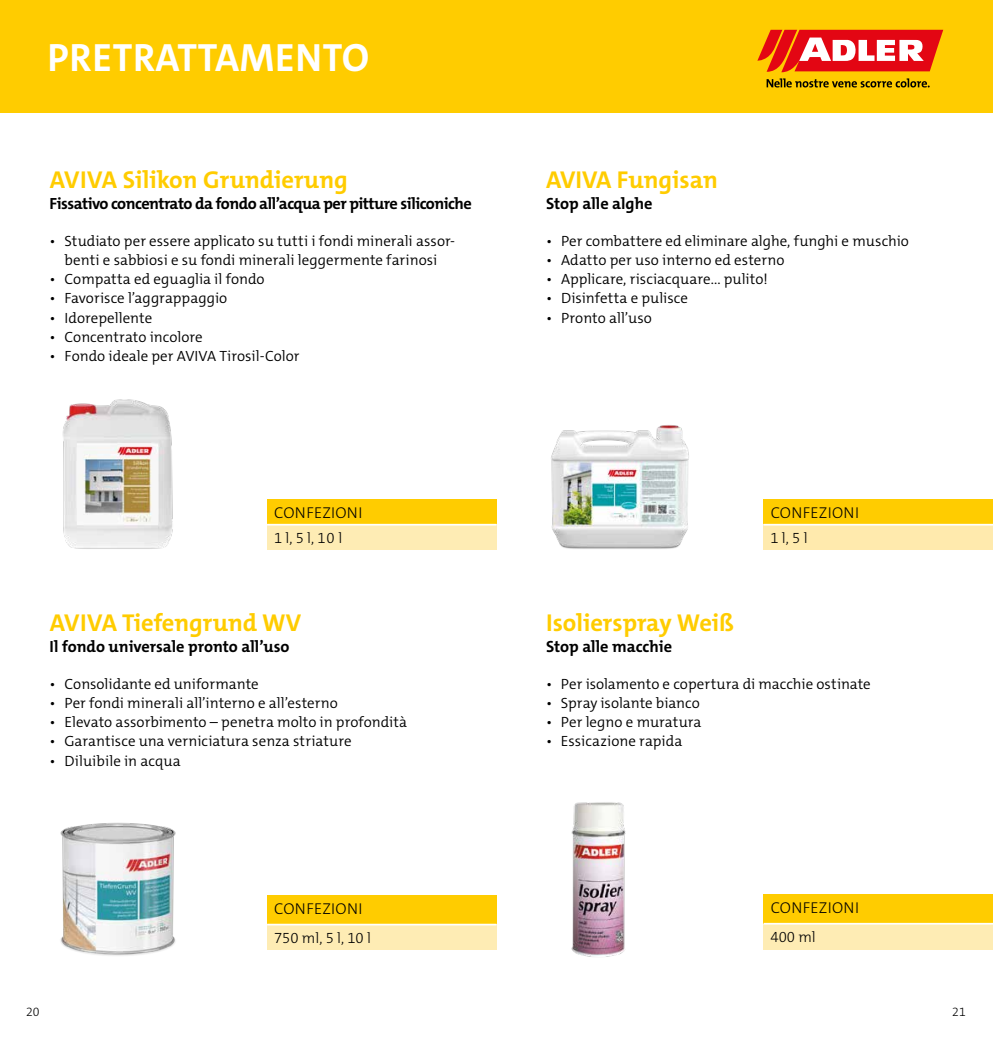
<style>
.page{position:relative;width:993px;height:1042px;background:#fff}
.page>*{position:absolute;margin:0;border:0;box-sizing:border-box;transform-origin:0 0}
.t1{font:700 39.73px "The Mix C4 s";letter-spacing:.02em;color:#fff}
.t2{font:700 24.5px "The Mix C4 s";color:#fc0}
.t3{font:700 16.28px "The Mix C4 s";color:#000}
.t4{font:700 16.28px "The Mix C4 s";letter-spacing:-.02em;color:#000}
.t5{font:300 15.75px "The Mix C4 s";letter-spacing:.02em;color:#000}
.t6{font:300 14.88px/19.2px "The Mix C4 s";color:#000;text-align:center}
.t7{font:300 14.88px "The Mix C4 s";color:#000}
.t8{font:300 12.25px "The Mix C4 s";color:#000}
</style>
<div class="page">
<div style="left:0;top:0;width:992px;height:113px;background:#fc0"></div>
<svg style="left:766px;top:78px;width:163px;height:9px"></svg>
<svg style="left:757px;top:30px;width:185px;height:42px;background:#ec5646"></svg>
<div style="left:267px;top:895px;width:229px;height:29px;background:#fc0"></div>
<div style="left:267px;top:924px;width:229px;height:26px;background:#feecb4"></div>
<hr style="left:267px;top:924px;width:229px;height:1px;background:#fff">
<div style="left:763px;top:894px;width:229px;height:30px;background:#fc0"></div>
<div style="left:763px;top:924px;width:229px;height:25px;background:#feecb4"></div>
<hr style="left:763px;top:923px;width:229px;height:1px;background:#fff">
<img style="left:571px;top:802px;width:55px;height:155px">
<div style="left:763px;top:499px;width:229px;height:26px;background:#fc0"></div>
<div style="left:763px;top:525px;width:229px;height:25px;background:#ffeaad"></div>
<hr style="left:763px;top:524px;width:229px;height:1px;background:#fff">
<div style="left:267px;top:499px;width:229px;height:26px;background:#fc0"></div>
<div style="left:267px;top:525px;width:229px;height:25px;background:#feecb4"></div>
<hr style="left:267px;top:524px;width:229px;height:1px;background:#fff">
<img style="left:62px;top:399px;width:111px;height:150px">
<img style="left:551px;top:425px;width:138px;height:124px">
<img style="left:60px;top:822px;width:116px;height:134px">
<h1 class="t1" style="left:47px;top:32px;width:323px">PRETRATTAMENTO</h1>
<h2 class="t2" style="left:50px;top:164px;width:299px">AVIVA Silikon Grundierung</h2>
<p class="t4" style="left:50px;top:193px;width:423px">Fissativo concentrato da fondo all’acqua per pitture siliconiche</p>
<p class="t6" style="left:50px;top:231px;width:406px">• Studiato per essere applicato su tutti i fondi minerali assor&shy;benti e sabbiosi e su fondi minerali leggermente farinosi</p>
<p class="t6" style="left:50px;top:270px;width:216px">• Compatta ed eguaglia il fondo</p>
<p class="t6" style="left:50px;top:289px;width:179px">• Favorisce l’aggrappaggio</p>
<p class="t6" style="left:50px;top:308px;width:104px">• Idorepellente</p>
<p class="t6" style="left:50px;top:327px;width:154px">• Concentrato incolore</p>
<p class="t6" style="left:50px;top:347px;width:251px">• Fondo ideale per AVIVA Tirosil-Color</p>
<h2 class="t2" style="left:546px;top:164px;width:173px">AVIVA Fungisan</h2>
<p class="t3" style="left:546px;top:193px;width:108px">Stop alle alghe</p>
<p class="t6" style="left:546px;top:231px;width:364px">• Per combattere ed eliminare alghe, funghi e muschio</p>
<p class="t6" style="left:546px;top:250px;width:240px">• Adatto per uso interno ed esterno</p>
<p class="t6" style="left:546px;top:270px;width:223px">• Applicare, risciacquare... pulito!</p>
<p class="t6" style="left:546px;top:289px;width:143px">• Disinfetta e pulisce</p>
<p class="t6" style="left:546px;top:308px;width:107px">• Pronto all’uso</p>
<p class="t5" style="left:274px;top:502px;width:90px">CONFEZIONI</p>
<p class="t7" style="left:274px;top:528px;width:70px">1 l, 5 l, 10 l</p>
<p class="t5" style="left:770px;top:502px;width:90px">CONFEZIONI</p>
<p class="t7" style="left:770px;top:528px;width:39px">1 l, 5 l</p>
<h2 class="t2" style="left:50px;top:607px;width:253px">AVIVA Tiefengrund WV</h2>
<p class="t3" style="left:50px;top:636px;width:241px">Il fondo universale pronto all’uso</p>
<p class="t6" style="left:50px;top:674px;width:210px">• Consolidante ed uniformante</p>
<p class="t6" style="left:50px;top:693px;width:290px">• Per fondi minerali all’interno e all’esterno</p>
<p class="t6" style="left:50px;top:712px;width:359px">• Elevato assorbimento – penetra molto in profondità</p>
<p class="t6" style="left:50px;top:732px;width:303px">• Garantisce una verniciatura senza striature</p>
<p class="t6" style="left:50px;top:751px;width:133px">• Diluibile in acqua</p>
<h2 class="t2" style="left:546px;top:607px;width:189px">Isolierspray Weiß</h2>
<p class="t3" style="left:546px;top:636px;width:127px">Stop alle macchie</p>
<p class="t6" style="left:546px;top:674px;width:326px">• Per isolamento e copertura di macchie ostinate</p>
<p class="t6" style="left:546px;top:693px;width:155px">• Spray isolante bianco</p>
<p class="t6" style="left:546px;top:712px;width:157px">• Per legno e muratura</p>
<p class="t6" style="left:546px;top:732px;width:138px">• Essicazione rapida</p>
<p class="t5" style="left:274px;top:898px;width:90px">CONFEZIONI</p>
<p class="t7" style="left:274px;top:928px;width:98px">750 ml, 5 l, 10 l</p>
<p class="t5" style="left:770px;top:897px;width:90px">CONFEZIONI</p>
<p class="t7" style="left:770px;top:927px;width:47px">400 ml</p>
<p class="t8" style="left:26px;top:1004px;width:15px">20</p>
<p class="t8" style="left:951px;top:1004px;width:15px">21</p>
</div>
